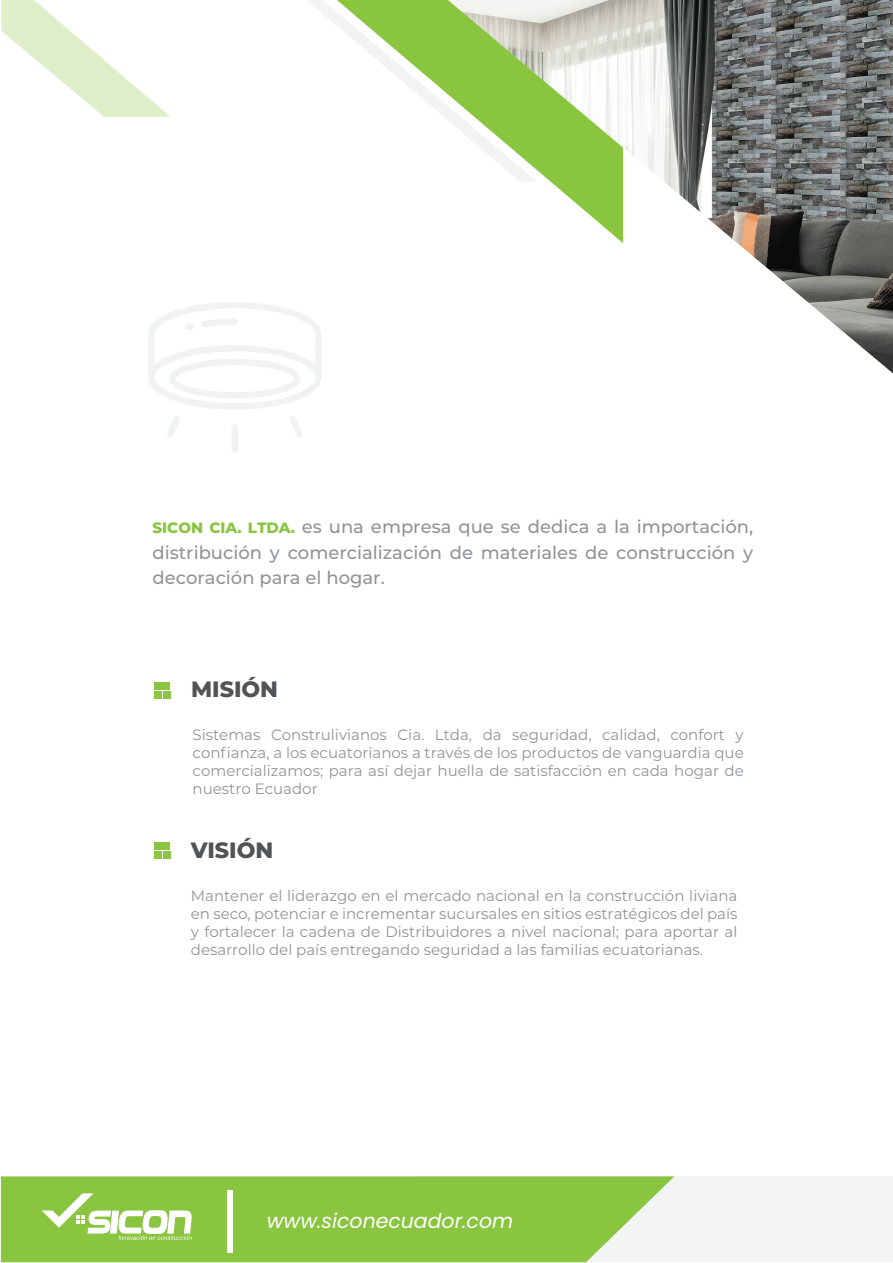
<style>
.page{position:relative;width:893px;height:1263px;background:#fff}
.page>*{position:absolute;margin:0;border:0;box-sizing:border-box;transform-origin:0 0}
.t1{font:800 22.2px "Montserrat";color:#505457}
.t2{font:italic 20.4px "Poppins";color:#fff}
.t3{font:500 18px/25.5px "Montserrat";color:#919497;text-align:justify}
.t4{font:15px/18px "Montserrat";color:#919497;text-align:justify}
.s1{font-weight:800;font-size:15px;color:#8ac541}
</style>
<div class="page">
<img style="left:623px;top:0;width:270px;height:373px">
<svg style="left:537px;top:0;width:86px;height:243px"></svg>
<svg style="left:308px;top:0;width:229px;height:181px"></svg>
<svg style="left:1px;top:0;width:169px;height:117px"></svg>
<div style="left:414px;top:1176px;width:479px;height:86px;background:#f3f5f5"></div>
<svg style="left:1px;top:1176px;width:673px;height:86px;background:#92c84e"></svg>
<div style="left:228px;top:1190px;width:5px;height:63px;background:#fff"></div>
<svg style="left:42px;top:1193px;width:150px;height:47px"></svg>
<div style="left:154px;top:682px;width:8px;height:8px;background:#8ac541"></div>
<div style="left:163px;top:682px;width:7px;height:8px;background:#8ac541"></div>
<div style="left:154px;top:691px;width:8px;height:7px;background:#8ac541"></div>
<div style="left:163px;top:691px;width:7px;height:7px;background:#8ac541"></div>
<div style="left:154px;top:842px;width:8px;height:8px;background:#8ac541"></div>
<div style="left:163px;top:842px;width:7px;height:8px;background:#8ac541"></div>
<div style="left:154px;top:851px;width:8px;height:8px;background:#8ac541"></div>
<div style="left:163px;top:851px;width:7px;height:8px;background:#8ac541"></div>
<svg style="left:232px;top:424px;width:6px;height:28px"></svg>
<svg style="left:167px;top:416px;width:13px;height:21px"></svg>
<svg style="left:290px;top:416px;width:12px;height:21px"></svg>
<svg style="left:149px;top:303px;width:172px;height:106px"></svg>
<p class="t3" style="left:153px;top:513px;width:602px"><span class="s1">SICON CIA. LTDA.</span> es una empresa que se dedica a la importación, distribución y comercialización de materiales de construcción y decoración para el hogar.</p>
<h1 class="t1" style="left:191px;top:673px;width:89px">MISIÓN</h1>
<p class="t4" style="left:193px;top:725px;width:553px">Sistemas Construlivianos Cia. Ltda, da seguridad, calidad, confort y confianza, a los ecuatorianos a través de los productos de vanguardia que comercializamos; para así dejar huella de satisfacción en cada hogar de nuestro Ecuador</p>
<h1 class="t1" style="left:191px;top:833px;width:84px">VISIÓN</h1>
<p class="t4" style="left:191px;top:886px;width:548px">Mantener el liderazgo en el mercado nacional en la construcción liviana en seco, potenciar e incrementar sucursales en sitios estratégicos del país y fortalecer la cadena de Distribuidores a nivel nacional; para aportar al desarrollo del país entregando seguridad a las familias ecuatorianas.</p>
<h2 class="t2" style="left:267px;top:1209px;width:248px">www.siconecuador.com</h2>
</div>
